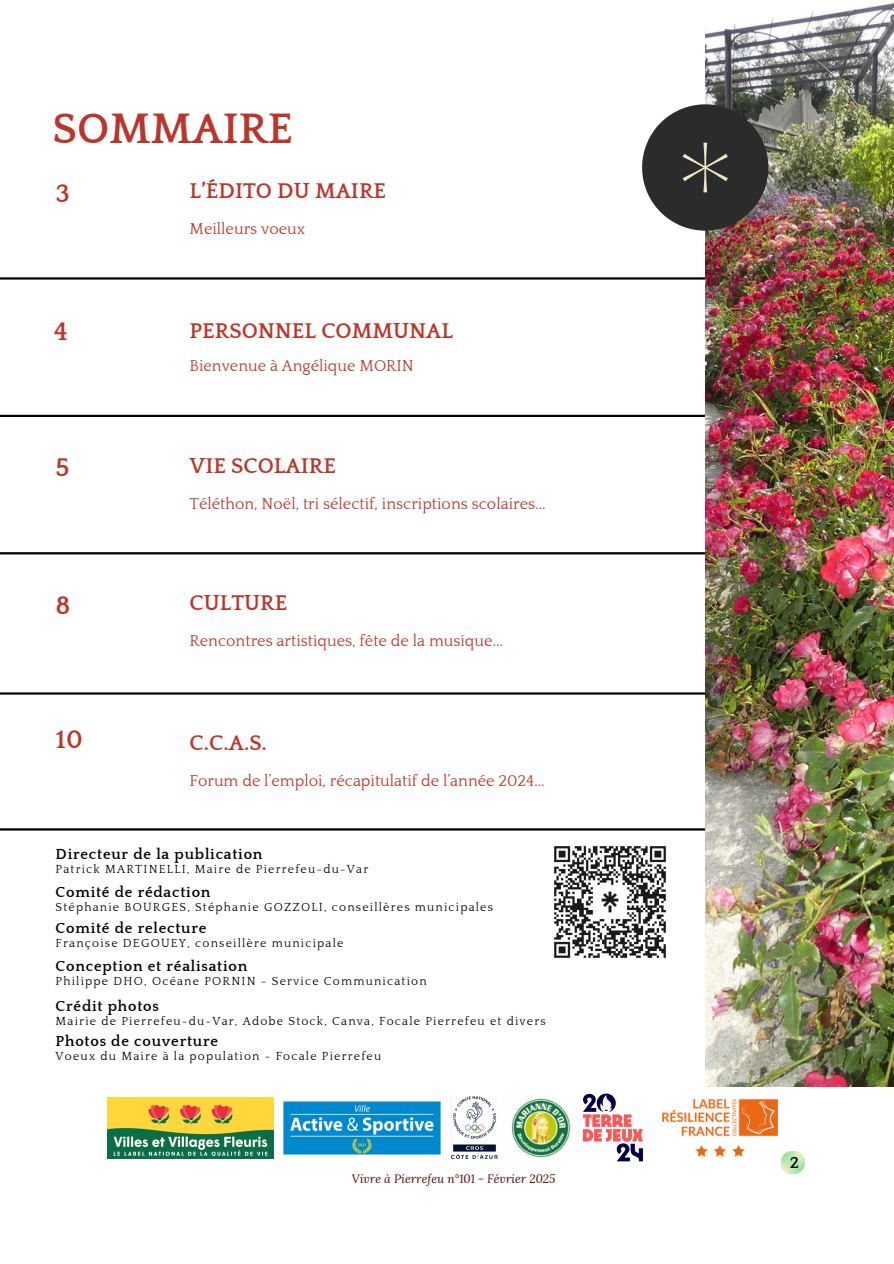
<style>
.page{position:relative;width:894px;height:1264px;background:#fff}
.page>*{position:absolute;margin:0;border:0;box-sizing:border-box;transform-origin:0 0}
.t1{font:700 43.8px "Quattrocento";color:#bc352a}
.t2{font:700 26.25px "Quattrocento";color:#bc352a}
.t3{font:700 21.9px "Quattrocento";color:#bc352a}
.t4{font:700 16.35px "Quattrocento";color:#000}
.t5{font:16.05px "Quattrocento";color:#bc352a}
.t6{font:700 15px "Quattrocento";letter-spacing:.055em;color:#000}
.t7{font:12px "Quattrocento";letter-spacing:.1em;color:#000}
.t8{font:italic 12px "Lora";color:#5b0905}
</style>
<div class="page">
<hr style="left:0;top:277px;width:893px;height:2px;background:#000001">
<hr style="left:0;top:415px;width:893px;height:2px;background:#000001">
<hr style="left:0;top:552px;width:893px;height:2px;background:#000001">
<hr style="left:0;top:692px;width:893px;height:2px;background:#000001">
<hr style="left:0;top:828px;width:893px;height:2px;background:#000001">
<img style="left:705px;top:3px;width:188px;height:1083px">
<svg style="left:642px;top:104px;width:126px;height:126px;background:#4e4c4b"></svg>
<img style="left:107px;top:1097px;width:166px;height:61px">
<img style="left:583px;top:1093px;width:60px;height:69px">
<img style="left:283px;top:1101px;width:158px;height:54px">
<img style="left:511px;top:1098px;width:60px;height:60px">
<img style="left:451px;top:1096px;width:46px;height:62px">
<img style="left:662px;top:1099px;width:116px;height:58px">
<img style="left:554px;top:846px;width:112px;height:112px">
<img style="left:781px;top:1151px;width:22px;height:22px">
<p class="t1" style="left:53px;top:106px;width:242px">SOMMAIRE</p>
<p class="t2" style="left:56px;top:180px;width:16px">3</p>
<h1 class="t3" style="left:189px;top:179px;width:198px">L’ÉDITO DU MAIRE</h1>
<h4 class="t5" style="left:189px;top:220px;width:117px">Meilleurs voeux</h4>
<h2 class="t2" style="left:54px;top:317px;width:16px">4</h2>
<p class="t3" style="left:189px;top:319px;width:265px">PERSONNEL COMMUNAL</p>
<p class="t5" style="left:189px;top:357px;width:226px">Bienvenue à Angélique MORIN</p>
<h4 class="t2" style="left:56px;top:453px;width:16px">5</h4>
<h3 class="t3" style="left:189px;top:454px;width:148px">VIE SCOLAIRE</h3>
<p class="t5" style="left:189px;top:495px;width:357px">Téléthon, Noël, tri sélectif, inscriptions scolaires...</p>
<p class="t2" style="left:56px;top:591px;width:17px">8</p>
<h3 class="t3" style="left:189px;top:591px;width:99px">CULTURE</h3>
<p class="t5" style="left:189px;top:632px;width:315px">Rencontres artistiques, fête de la musique...</p>
<p class="t2" style="left:56px;top:726px;width:29px">10</p>
<h3 class="t3" style="left:189px;top:732px;width:79px">C.C.A.S.</h3>
<p class="t5" style="left:189px;top:772px;width:356px">Forum de l’emploi, récapitulatif de l’année 2024...</p>
<p class="t6" style="left:56px;top:846px;width:208px">Directeur de la publication</p>
<h2 class="t7" style="left:56px;top:863px;width:314px">Patrick MARTINELLI, Maire de Pierrefeu-du-Var</h2>
<h4 class="t6" style="left:56px;top:884px;width:156px">Comité de rédaction</h4>
<p class="t7" style="left:56px;top:901px;width:439px">Stéphanie BOURGES, Stéphanie GOZZOLI, conseillères municipales</p>
<p class="t6" style="left:56px;top:920px;width:152px">Comité de relecture</p>
<h2 class="t7" style="left:56px;top:936px;width:289px">Françoise DEGOUEY, conseillère municipale</h2>
<h2 class="t6" style="left:56px;top:958px;width:193px">Conception et réalisation</h2>
<h4 class="t7" style="left:56px;top:975px;width:372px">Philippe DHO, Océane PORNIN - Service Communication</h4>
<h4 class="t6" style="left:56px;top:997px;width:105px">Crédit photos</h4>
<p class="t7" style="left:56px;top:1014px;width:491px">Mairie de Pierrefeu-du-Var, Adobe Stock, Canva, Focale Pierrefeu et divers</p>
<p class="t6" style="left:56px;top:1033px;width:164px">Photos de couverture</p>
<h2 class="t7" style="left:56px;top:1049px;width:327px">Voeux du Maire à la population - Focale Pierrefeu</h2>
<p class="t8" style="left:351px;top:1170px;width:205px">Vivre à Pierrefeu n°101 - Février 2025</p>
<p class="t4" style="left:789px;top:1153px;width:11px">2</p>
</div>
